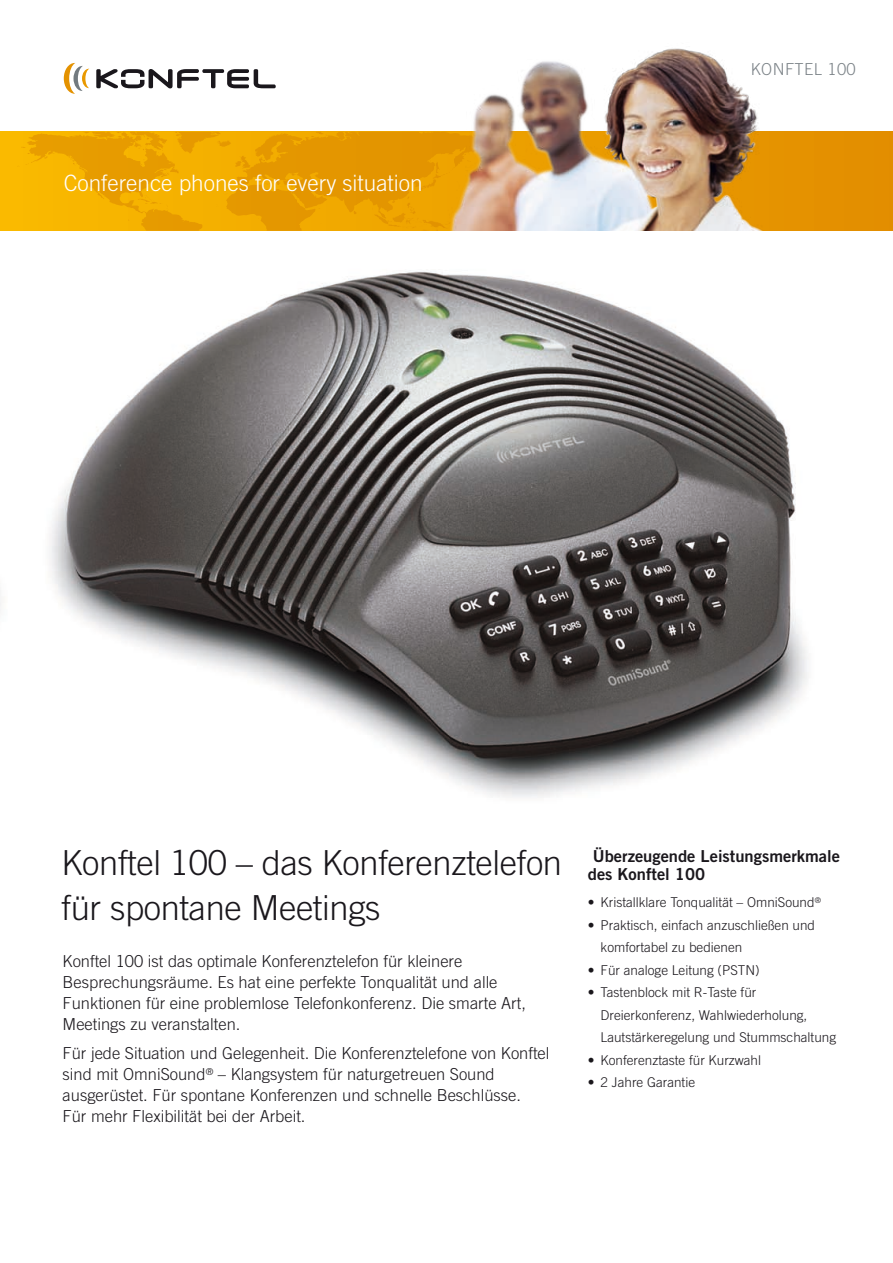
<style>
.page{position:relative;width:893px;height:1263px;background:#fff}
.page>*{position:absolute;margin:0;border:0;box-sizing:border-box;transform-origin:0 0}
.t1{font:300 34.5px/45px "Trade Gothic LT Std";letter-spacing:-.01em;color:#1a171c}
.t2{font:300 22.5px "Trade Gothic LT Std";color:#fff}
.t3{font:300 16.5px/21px "Trade Gothic LT Std";color:#1a171c}
.t4{font:16.5px/18px "Trade Gothic LT Std Bd 2";color:#1a171c}
.t5{font:300 16.5px "Trade Gothic LT Std";letter-spacing:.025em;color:#7c8388}
.t6{font:300 13.5px/22.5px "Trade Gothic LT Std";color:#1a171c}
</style>
<div class="page">
<img style="left:0;top:271px;width:807px;height:526px">
<svg style="left:0;top:132px;width:893px;height:99px;background:#ea9f00"></svg>
<svg style="left:258px;top:216px;width:3px;height:4px"></svg>
<svg style="left:415px;top:161px;width:24px;height:30px"></svg>
<svg style="left:235px;top:161px;width:4px;height:6px"></svg>
<svg style="left:372px;top:201px;width:34px;height:26px"></svg>
<svg style="left:255px;top:132px;width:184px;height:17px;background:#e59800"></svg>
<svg style="left:138px;top:195px;width:31px;height:16px"></svg>
<svg style="left:17px;top:132px;width:203px;height:43px;background:#efa800"></svg>
<img style="left:83px;top:132px;width:200px;height:12px">
<img style="left:239px;top:152px;width:46px;height:35px">
<img style="left:406px;top:191px;width:33px;height:38px">
<svg style="left:96px;top:69px;width:180px;height:19px"></svg>
<svg style="left:64px;top:63px;width:25px;height:31px"></svg>
<img style="left:439px;top:48px;width:323px;height:183px">
<h2 class="t2" style="left:64px;top:170px;width:360px">Conference phones for every situation</h2>
<p class="t5" style="left:751px;top:59px;width:107px">Konftel 100</p>
<h1 class="t1" style="left:62px;top:840px;width:502px">Konftel 100 – das Konferenztelefon für spontane Meetings</h1>
<p class="t3" style="left:63px;top:950px;width:465px">Konftel 100 ist das optimale Konferenztelefon für kleinere Besprechungsräume. Es hat eine perfekte Tonqualität und alle Funktionen für eine problemlose Telefonkonferenz. Die smarte Art, Meetings zu veranstalten.</p>
<p class="t3" style="left:63px;top:1042px;width:488px">Für jede Situation und Gelegenheit. Die Konferenztelefone von Konftel sind mit OmniSound<sup>®</sup> – Klangsystem für naturgetreuen Sound ausgerüstet. Für spontane Konferenzen und schnelle Beschlüsse.<br>Für mehr Flexibilität bei der Arbeit.</p>
<p class="t4" style="left:588px;top:847px;width:254px;text-indent:5px">Überzeugende Leistungsmerkmale des Konftel 100</p>
<p class="t6" style="left:588px;top:891px;width:235px">• Kristallklare Tonqualität – OmniSound<sup>®</sup></p>
<p class="t6" style="left:601px;top:913px;width:216px;text-indent:-13px">• Praktisch, einfach anzuschließen und komfortabel zu bedienen</p>
<p class="t6" style="left:588px;top:958px;width:173px">• Für analoge Leitung (PSTN)</p>
<p class="t6" style="left:588px;top:981px;width:170px">• Tastenblock mit R-Taste für</p>
<p class="t6" style="left:601px;top:1003px;width:208px">Dreierkonferenz, Wahlwiederholung,</p>
<p class="t6" style="left:588px;top:1026px;width:250px">Lautstärkeregelung und Stummschaltung</p>
<p class="t6" style="left:588px;top:1048px;width:175px">• Konferenztaste für Kurzwahl</p>
<p class="t6" style="left:588px;top:1071px;width:109px">• 2 Jahre Garantie</p>
</div>
